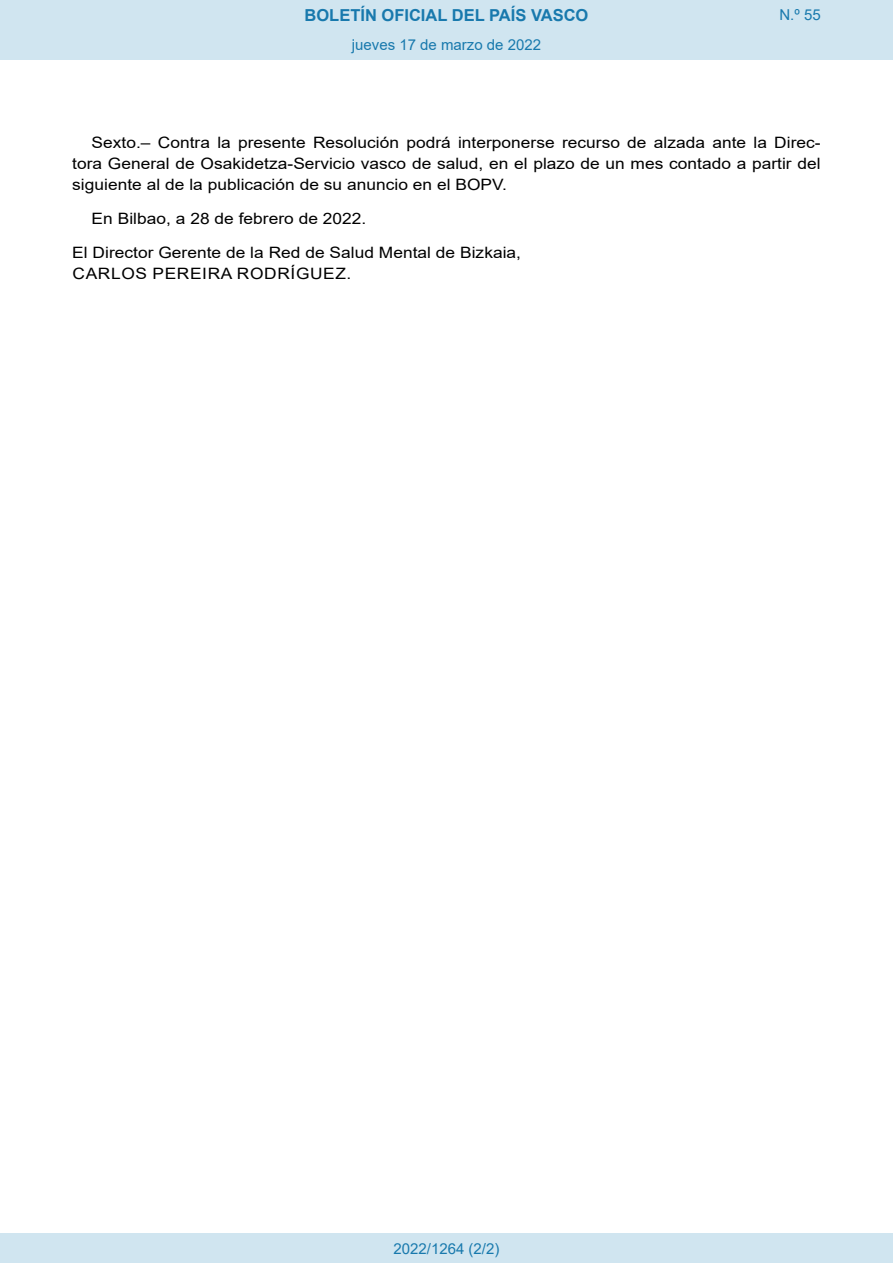
<style>
.page{position:relative;width:893px;height:1263px;background:#fff}
.page>*{position:absolute;margin:0;border:0;box-sizing:border-box;transform-origin:0 0}
.t1{font:700 16.5px "Arial";color:#1879ad}
.BOPVDetalle{font:15.6px/21px "Arial";color:#000;text-align:justify;scale:1.11 1}
.BOPVFirmaPuesto{font:15.6px "Arial";color:#000;scale:1.11 1}
.BOPVFirmaLugFec{font:15.6px "Arial";color:#000;scale:1.11 1}
.BOPVFirmaNombre{font:15.6px "Arial";letter-spacing:.035em;color:#000;scale:1.11 1}
.Paginacion_Centro{font:15px "Arial";color:#1879ad}
</style>
<div class="page">
<div style="left:0;top:0;width:893px;height:60px;background:#d0e5f0"></div>
<div style="left:0;top:1233px;width:893px;height:30px;background:#d0e5f0"></div>
<p class="t1" style="left:305px;top:3px;width:285px">BOLETÍN OFICIAL DEL PAÍS VASCO</p>
<p class="Paginacion_Centro" style="left:352px;top:35px;width:191px">jueves 17 de marzo de 2022</p>
<p class="Paginacion_Centro" style="left:779px;top:5px;width:43px">N.º 55</p>
<p class="BOPVDetalle" style="left:72px;top:132px;width:676px;text-indent:19px">Sexto.– Contra la presente Resolución podrá interponerse recurso de alzada ante la Direc&shy;tora General de Osakidetza-Servicio vasco de salud, en el plazo de un mes contado a partir del siguiente al de la publicación de su anuncio en el BOPV.</p>
<p class="BOPVFirmaLugFec" style="left:92px;top:208px;width:249px">En Bilbao, a 28 de febrero de 2022.</p>
<p class="BOPVFirmaPuesto" style="left:72px;top:241px;width:406px">El Director Gerente de la Red de Salud Mental de Bizkaia,</p>
<p class="BOPVFirmaNombre" style="left:73px;top:262px;width:252px">CARLOS PEREIRA RODRÍGUEZ.</p>
<p class="Paginacion_Centro" style="left:393px;top:1238px;width:107px">2022/1264 (2/2)</p>
</div>
